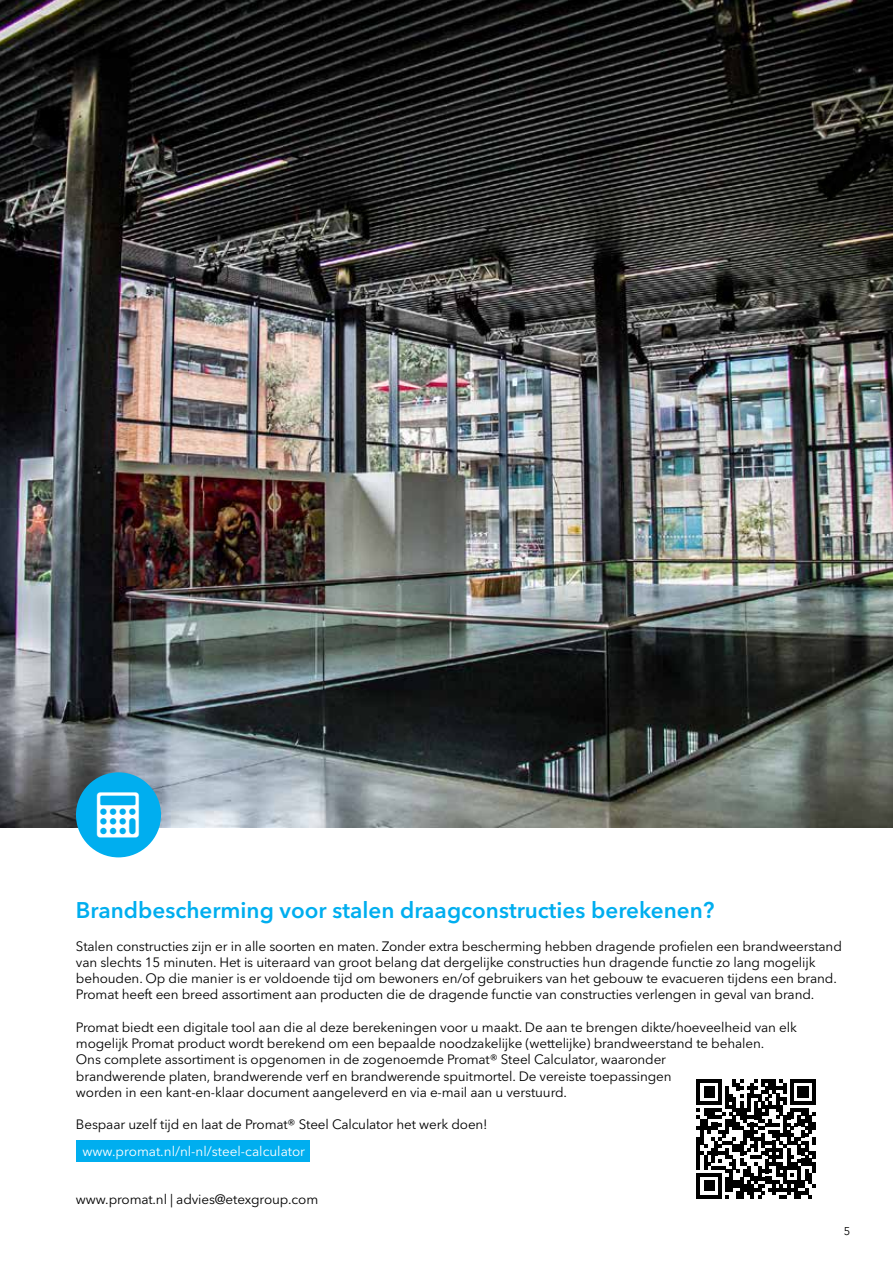
<style>
.page{position:relative;width:893px;height:1263px;background:#fff}
.page>*{position:absolute;margin:0;border:0;box-sizing:border-box;transform-origin:0 0}
.t1{font:600 22.5px "Avenir Next LT Pro";color:#00aeef}
.t2{font:13.5px/16.2px "Avenir Next LT Pro";letter-spacing:-.01em;color:#000}
.t3{font:13.5px "Avenir Next LT Pro";color:#fff}
.t4{font:11.25px "Avenir Next LT Pro";color:#000}
</style>
<div class="page">
<img style="left:0;top:0;width:893px;height:827px">
<div style="left:76px;top:1140px;width:234px;height:21px;background:#00aeef"></div>
<div style="left:76px;top:772px;width:85px;height:85px;background:#00aeef;border-radius:50%"></div>
<svg style="left:696px;top:1079px;width:119px;height:119px"></svg>
<h1 class="t1" style="left:76px;top:897px;width:640px">Brandbescherming voor stalen draagconstructies berekenen?</h1>
<p class="t2" style="left:76px;top:938px;width:767px">Stalen constructies zijn er in alle soorten en maten. Zonder extra bescherming hebben dragende profielen een brandweerstand van slechts 15 minuten. Het is uiteraard van groot belang dat dergelijke constructies hun dragende functie zo lang mogelijk behouden. Op die manier is er voldoende tijd om bewoners en/of gebruikers van het gebouw te evacueren tijdens een brand.<br>Promat heeft een breed assortiment aan producten die de dragende functie van constructies verlengen in geval van brand.</p>
<p class="t2" style="left:76px;top:1019px;width:722px">Promat biedt een digitale tool aan die al deze berekeningen voor u maakt. De aan te brengen dikte/hoeveelheid van elk mogelijk Promat product wordt berekend om een bepaalde noodzakelijke (wettelijke) brandweerstand te behalen.<br>Ons complete assortiment is opgenomen in de zogenoemde Promat® Steel Calculator, waaronder<br>brandwerende platen, brandwerende verf en brandwerende spuitmortel. De vereiste toepassingen<br>worden in een kant-en-klaar document aangeleverd en via e-mail aan u verstuurd.</p>
<p class="t2" style="left:76px;top:1116px;width:413px">Bespaar uzelf tijd en laat de Promat® Steel Calculator het werk doen!</p>
<p class="t3" style="left:82px;top:1143px;width:224px">www.promat.nl/nl-nl/steel-calculator</p>
<p class="t2" style="left:76px;top:1191px;width:244px">www.promat.nl | advies@etexgroup.com</p>
<p class="t4" style="left:844px;top:1225px;width:8px">5</p>
</div>
